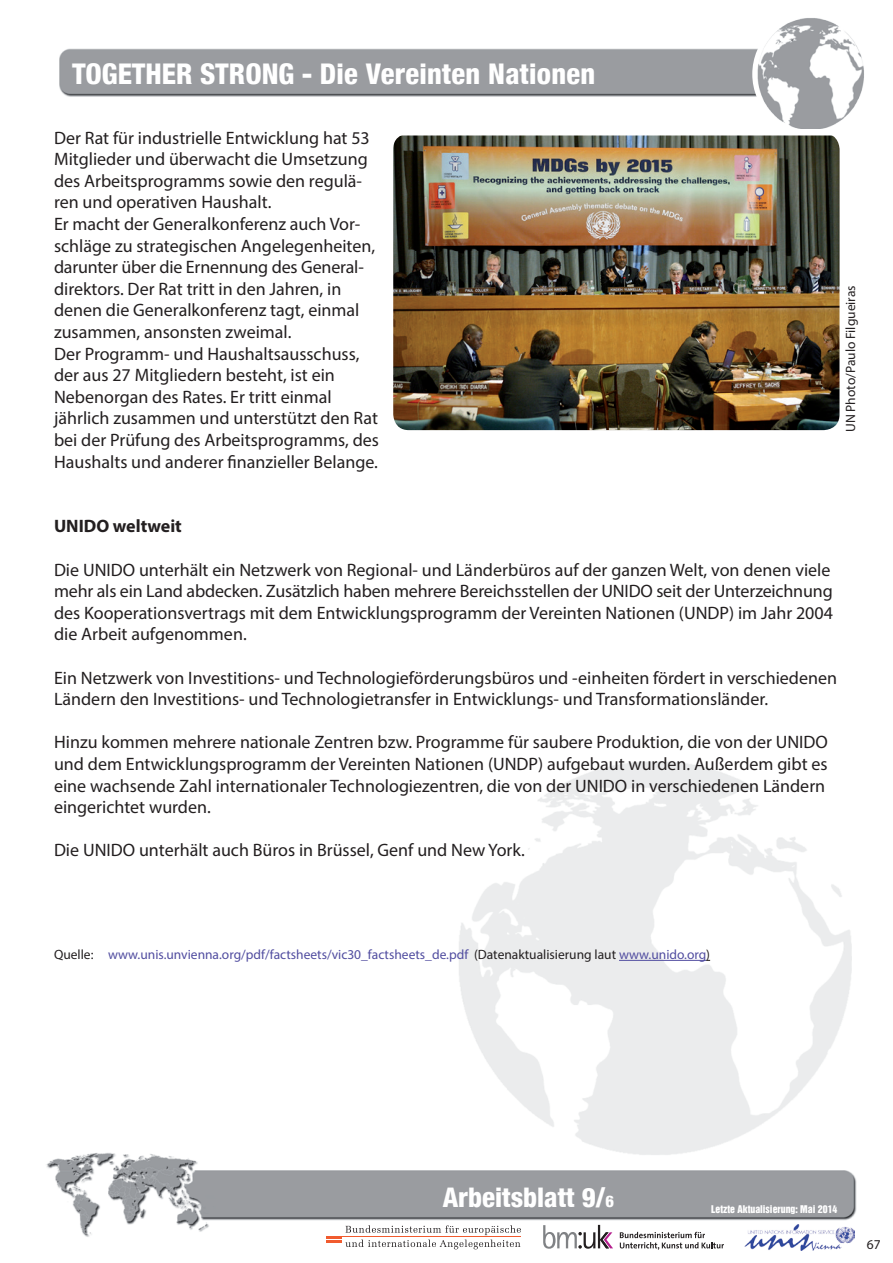
<style>
.page{position:relative;width:893px;height:1263px;background:#fff}
.page>*{position:absolute;margin:0;border:0;box-sizing:border-box;transform-origin:0 0}
.t1{font:800 condensed 28.5px "Helvetica 87";color:#fff}
.t2{font:800 condensed 27px "Helvetica 87";color:#fff}
.t3{font:18px/21.6px "Myriad Pro";color:#231f20}
.t4{font:700 18px "Myriad Pro";color:#231f20}
.t5{font:13.5px "Myriad Pro";color:#514da0}
.t6{font:13.5px "Myriad Pro";color:#231f20}
.t7{font:9.75px "Helvetica Inserat";color:#fff}
.s1{color:#231f20}
.s2{font-size:16.5px}
</style>
<div class="page">
<img style="left:46px;top:48px;width:811px;height:1189px">
<div style="left:289px;top:1224px;width:604px;height:39px;background:#fff"></div>
<svg style="left:543px;top:1225px;width:70px;height:24px"></svg>
<svg style="left:620px;top:1232px;width:104px;height:18px"></svg>
<svg style="left:326px;top:1225px;width:195px;height:24px"></svg>
<hr style="left:326px;top:1240px;width:15px;height:3px;background:#f15b2e">
<hr style="left:341px;top:1236px;width:180px;height:1px;background:#f15b2e">
<img style="left:744px;top:1225px;width:111px;height:26px">
<img style="left:753px;top:18px;width:111px;height:122px">
<hr style="left:619px;top:960px;width:87px;height:1px;background:#514da0">
<img style="left:391px;top:135px;width:451px;height:297px">
<div style="left:389px;top:129px;width:455px;height:306px;border:4px solid #fff;border-radius:18px"></div>
<h1 class="t1" style="left:72px;top:56px;width:524px">Together Strong - Die Vereinten Nationen</h1>
<p class="t3" style="left:54px;top:126px;width:326px">Der Rat für industrielle Entwicklung hat 53<br>Mitglieder und überwacht die Umsetzung des Arbeitsprogramms sowie den regulä&shy;ren und operativen Haushalt.<br>Er macht der Generalkonferenz auch Vor&shy;schläge zu strategischen Angelegenheiten, darunter über die Ernennung des General&shy;direktors. Der Rat tritt in den Jahren, in denen die Generalkonferenz tagt, einmal zusammen, ansonsten zweimal.<br>Der Programm- und Haushaltsausschuss, der aus 27 Mitgliedern besteht, ist ein Nebenorgan des Rates. Er tritt einmal jährlich zusammen und unterstützt den Rat bei der Prüfung des Arbeitsprogramms, des Haushalts und anderer finanzieller Belange.</p>
<p class="t6" style="left:842px;top:432px;width:148px;rotate:-90deg">UN Photo/Paulo Filgueiras</p>
<p class="t4" style="left:54px;top:514px;width:129px">UNIDO weltweit</p>
<p class="t3" style="left:54px;top:558px;width:780px">Die UNIDO unterhält ein Netzwerk von Regional- und Länderbüros auf der ganzen Welt, von denen viele mehr als ein Land abdecken. Zusätzlich haben mehrere Bereichsstellen der UNIDO seit der Unterzeichnung des Kooperationsvertrags mit dem Entwicklungsprogramm der Vereinten Nationen (UNDP) im Jahr 2004 die Arbeit aufgenommen.</p>
<p class="t3" style="left:54px;top:666px;width:785px">Ein Netzwerk von Investitions- und Technologieförderungsbüros und -einheiten fördert in verschiedenen<br>Ländern den Investitions- und Technologietransfer in Entwicklungs- und Transformationsländer.</p>
<p class="t3" style="left:54px;top:731px;width:775px">Hinzu kommen mehrere nationale Zentren bzw. Programme für saubere Produktion, die von der UNIDO und dem Entwicklungsprogramm der Vereinten Nationen (UNDP) aufgebaut wurden. Außerdem gibt es eine wachsende Zahl internationaler Technologiezentren, die von der UNIDO in verschiedenen Ländern eingerichtet wurden.</p>
<p class="t3" style="left:54px;top:839px;width:472px">Die UNIDO unterhält auch Büros in Brüssel, Genf und New York.</p>
<p class="t5" style="left:54px;top:946px;width:658px"><span class="s1">Quelle:</span> www.unis.unvienna.org/pdf/factsheets/vic30_factsheets_de.pdf <span class="s1">(Datenaktualisierung laut</span> www.unido.org<span class="s1">)</span></p>
<h2 class="t2" style="left:443px;top:1181px;width:173px">Arbeitsblatt 9/<span class="s2">6</span></h2>
<p class="t7" style="left:711px;top:1204px;width:128px">Letzte Aktualisierung: Mai 2014</p>
<p class="t6" style="left:867px;top:1236px;width:15px">67</p>
</div>
